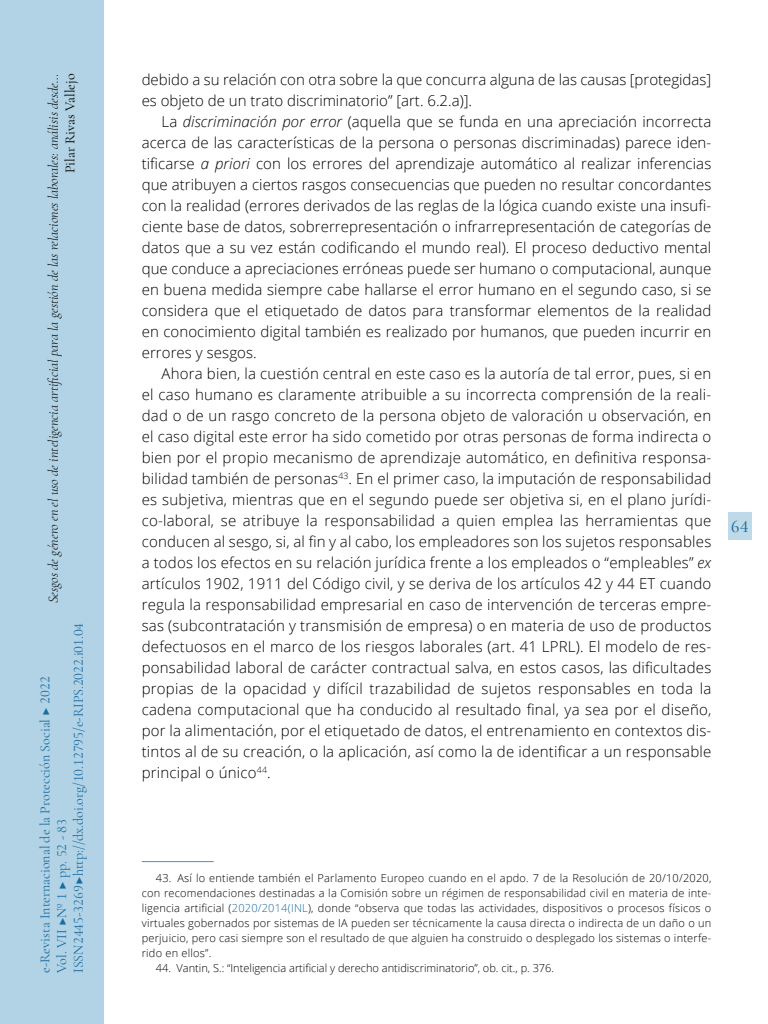
<style>
.page{position:relative;width:768px;height:1024px;background:#fff}
.page>*{position:absolute;margin:0;border:0;box-sizing:border-box;transform-origin:0 0}
.t1{font:500 18px "Cormorant Garamond";color:#1b6b9f}
._00_bsc{font:300 15px/21px "Open Sans";color:#000;text-align:justify}
.t2{font:14px/16.8px "Cormorant Garamond";color:#1b6b9f}
.t3{font:italic 300 14px "Cormorant Garamond";color:#000}
.t4{font:14px "Cormorant Garamond";color:#000}
.zz_notas{font:300 11px/15px "Open Sans";color:#000;text-align:justify}
.s1{font-style:italic}
.s2{color:#1b6b9f}
</style>
<div class="page">
<hr style="left:142px;top:861px;width:72px;height:1px;background:#4b94b9">
<div style="left:0;top:0;width:103px;height:1024px;background:#b1d3e5"></div>
<div style="left:728px;top:512px;width:23px;height:28px;background:#bedae8"></div>
<p class="t3" style="left:45px;top:603px;width:531px;rotate:-90deg">Sesgos de género en el uso de inteligencia artificial para la gestión de las relaciones laborales: análisis desde…</p>
<p class="t4" style="left:62px;top:173px;width:101px;rotate:-90deg">Pilar Rivas Vallejo</p>
<p class="t2" style="left:36px;top:973px;width:352px;rotate:-90deg">e-Revista Internacional de la Protección Social ▶ 2022<br>Vol. VII ▶Nº 1 ▶ pp. 52 - 83<br>ISSN 2445-3269 ▶ http://dx.doi.org/10.12795/e-RIPS.2022.i01.04</p>
<p class="_00_bsc" style="left:142px;top:69px;width:571px">debido a su relación con otra sobre la que concurra alguna de las causas [protegidas] es objeto de un trato discriminatorio” [art. 6.2.a)].</p>
<p class="_00_bsc" style="left:142px;top:111px;width:571px;text-indent:20px">La <span class="s1">discriminación por error</span> (aquella que se funda en una apreciación incorrecta acerca de las características de la persona o personas discriminadas) parece iden&shy;tificarse <span class="s1">a priori</span> con los errores del aprendizaje automático al realizar inferencias que atribuyen a ciertos rasgos consecuencias que pueden no resultar concordantes con la realidad (errores derivados de las reglas de la lógica cuando existe una insufi&shy;ciente base de datos, sobrerrepresentación o infrarrepresentación de categorías de datos que a su vez están codificando el mundo real). El proceso deductivo mental que conduce a apreciaciones erróneas puede ser humano o computacional, aunque en buena medida siempre cabe hallarse el error humano en el segundo caso, si se considera que el etiquetado de datos para transformar elementos de la realidad en conocimiento digital también es realizado por humanos, que pueden incurrir en errores y sesgos.</p>
<p class="_00_bsc" style="left:142px;top:363px;width:571px;text-indent:20px">Ahora bien, la cuestión central en este caso es la autoría de tal error, pues, si en el caso humano es claramente atribuible a su incorrecta comprensión de la reali&shy;dad o de un rasgo concreto de la persona objeto de valoración u observación, en el caso digital este error ha sido cometido por otras personas de forma indirecta o bien por el propio mecanismo de aprendizaje automático, en definitiva responsa&shy;bilidad también de personas<sup>43</sup>. En el primer caso, la imputación de responsabilidad es subjetiva, mientras que en el segundo puede ser objetiva si, en el plano jurídi&shy;co-laboral, se atribuye la responsabilidad a quien emplea las herramientas que conducen al sesgo, si, al fin y al cabo, los empleadores son los sujetos responsables a todos los efectos en su relación jurídica frente a los empleados o “empleables” <span class="s1">ex </span>artículos 1902, 1911 del Código civil, y se deriva de los artículos 42 y 44 ET cuando regula la responsabilidad empresarial en caso de intervención de terceras empre&shy;sas (subcontratación y transmisión de empresa) o en materia de uso de productos defectuosos en el marco de los riesgos laborales (art. 41 LPRL). El modelo de res&shy;ponsabilidad laboral de carácter contractual salva, en estos casos, las dificultades propias de la opacidad y difícil trazabilidad de sujetos responsables en toda la cadena computacional que ha conducido al resultado final, ya sea por el diseño, por la alimentación, por el etiquetado de datos, el entrenamiento en contextos dis&shy;tintos al de su creación, o la aplicación, así como la de identificar a un responsable principal o único<sup>44</sup>.</p>
<p class="t1" style="left:731px;top:515px;width:19px">64</p>
<p class="zz_notas" style="left:142px;top:870px;width:571px;text-indent:14px">43. Así lo entiende también el Parlamento Europeo cuando en el apdo. 7 de la Resolución de 20/10/2020, con recomendaciones destinadas a la Comisión sobre un régimen de responsabilidad civil en materia de inte&shy;ligencia artificial (<span class="s2">2020/2014(INL</span>), donde “observa que todas las actividades, dispositivos o procesos físicos o virtuales gobernados por sistemas de IA pueden ser técnicamente la causa directa o indirecta de un daño o un perjuicio, pero casi siempre son el resultado de que alguien ha construido o desplegado los sistemas o interfe&shy;rido en ellos”.</p>
<p class="zz_notas" style="left:156px;top:960px;width:400px">44. Vantin, S.: “Inteligencia artificial y derecho antidiscriminatorio”, ob. cit., p. 376.</p>
</div>
